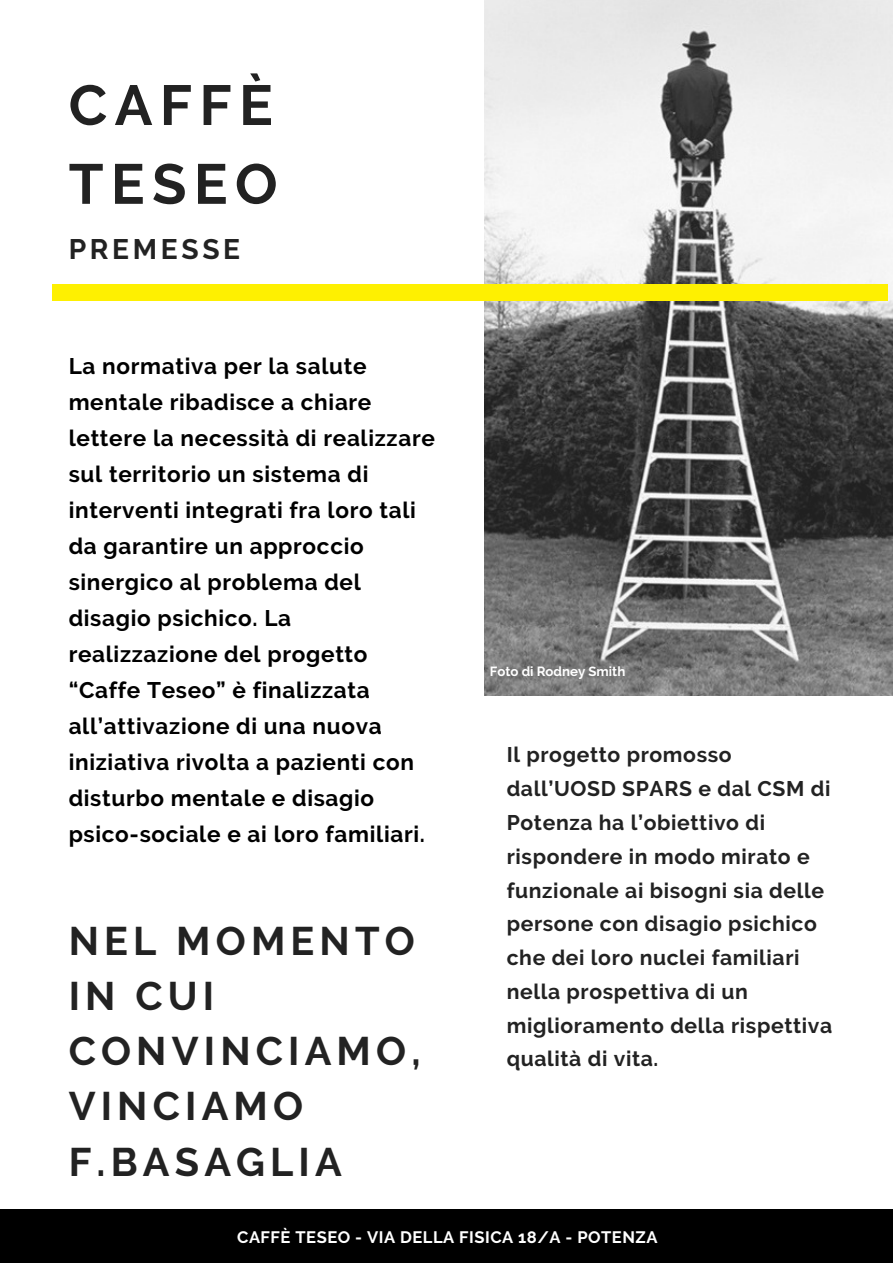
<style>
.page{position:relative;width:893px;height:1263px;background:#fff}
.page>*{position:absolute;margin:0;border:0;box-sizing:border-box;transform-origin:0 0}
.t1{font:700 56.25px/78.8px "Raleway";letter-spacing:.13em;color:#222}
.t2{font:700 39.75px/55.2px "Raleway";letter-spacing:.13em;color:#222}
.t3{font:700 28.2px "Raleway";letter-spacing:.13em;color:#222}
.t4{font:700 22.5px/36px "Raleway";letter-spacing:.03em;color:#000}
.t5{font:700 21.15px/33.8px "Raleway";letter-spacing:.03em;color:#222}
.t6{font:700 16.5px "Raleway";letter-spacing:.03em;color:#fff}
.t7{font:700 13.2px "Raleway";color:#fff}
</style>
<div class="page">
<img style="left:484px;top:0;width:409px;height:696px">
<div style="left:52px;top:284px;width:836px;height:17px;background:#fef001"></div>
<div style="left:0;top:1209px;width:893px;height:54px;background:#000"></div>
<h1 class="t1" style="left:69px;top:66px;width:210px">CAFFÈ<br>TESEO</h1>
<p class="t3" style="left:69px;top:232px;width:173px">PREMESSE</p>
<p class="t4" style="left:69px;top:348px;width:368px">La normativa per la salute mentale ribadisce a chiare lettere la necessità di realizzare sul territorio un sistema di interventi integrati fra loro tali da garantire un approccio sinergico al problema del disagio psichico. La realizzazione del progetto “Caffe Teseo” è finalizzata all’attivazione di una nuova iniziativa rivolta a pazienti con disturbo mentale e disagio psico-sociale e ai loro familiari.</p>
<h2 class="t2" style="left:69px;top:913px;width:353px">NEL MOMENTO<br>IN CUI<br>CONVINCIAMO,<br>VINCIAMO<br>F.BASAGLIA</h2>
<p class="t7" style="left:490px;top:663px;width:137px">Foto di Rodney Smith</p>
<p class="t5" style="left:507px;top:738px;width:327px">Il progetto promosso dall’UOSD SPARS e dal CSM di<br>Potenza ha l’obiettivo di rispondere in modo mirato e funzionale ai bisogni sia delle persone con disagio psichico che dei loro nuclei familiari nella prospettiva di un miglioramento della rispettiva qualità di vita.</p>
<p class="t6" style="left:237px;top:1227px;width:422px">CAFFÈ TESEO - VIA DELLA FISICA 18/A - POTENZA</p>
</div>
